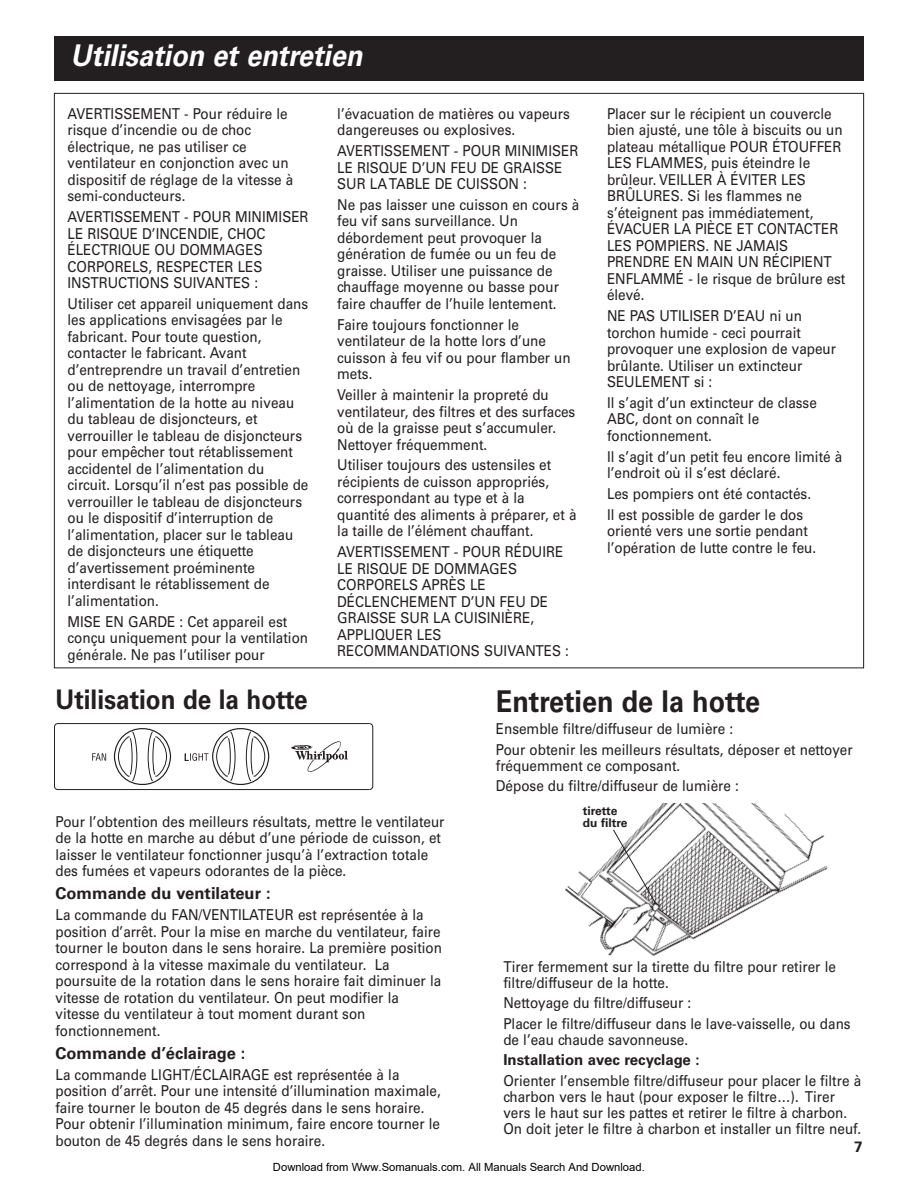
<style>
.page{position:relative;width:918px;height:1188px;background:#fff}
.page>*{position:absolute;margin:0;border:0;box-sizing:border-box;transform-origin:0 0}
.t1{font:italic 700 30px "Univers";color:#fff;scale:.9 1}
.t2{font:700 30px "Univers";color:#231f20;scale:.9 1}
.t3{font:700 27px "Univers";color:#231f20;scale:.9 1}
.t4{font:700 16.5px "Univers";color:#231f20}
.t5{font:15px/16.5px "Univers";color:#231f20;scale:.9 1}
.t6{font:700 15px "Univers";color:#231f20}
.t7{font:700 12px/12px "Univers";color:#231f20}
.t8{font:11.25px "Arial";color:#000}
</style>
<div class="page">
<div style="left:54px;top:36px;width:810px;height:45px;background:#231f20"></div>
<svg style="left:54px;top:723px;width:320px;height:68px"></svg>
<img style="left:565px;top:803px;width:263px;height:153px">
<svg style="left:612px;top:829px;width:45px;height:76px"></svg>
<h1 class="t1" style="left:70px;top:44px;width:332px">Utilisation et entretien</h1>
<p class="t5" style="left:68px;top:107px;width:252px">AVERTISSEMENT - Pour réduire le risque d’incendie ou de choc électrique, ne pas utiliser ce ventilateur en conjonction avec un dispositif de réglage de la vitesse à semi-conducteurs.</p>
<p class="t5" style="left:68px;top:210px;width:269px">AVERTISSEMENT - POUR MINIMISER<br>LE RISQUE D’INCENDIE, CHOC<br>ÉLECTRIQUE OU DOMMAGES<br>CORPORELS, RESPECTER LES<br>INSTRUCTIONS SUIVANTES :</p>
<p class="t5" style="left:68px;top:297px;width:269px">Utiliser cet appareil uniquement dans les applications envisagées par le fabricant. Pour toute question, contacter le fabricant. Avant d’entreprendre un travail d’entretien ou de nettoyage, interrompre l’alimentation de la hotte au niveau du tableau de disjoncteurs, et verrouiller le tableau de disjoncteurs pour empêcher tout rétablissement accidentel de l’alimentation du circuit. Lorsqu’il n’est pas possible de verrouiller le tableau de disjoncteurs ou le dispositif d’interruption de l’alimentation, placer sur le tableau de disjoncteurs une étiquette d’avertissement proéminente interdisant le rétablissement de l’alimentation.</p>
<p class="t5" style="left:68px;top:615px;width:269px">MISE EN GARDE : Cet appareil est conçu uniquement pour la ventilation générale. Ne pas l’utiliser pour</p>
<p class="t5" style="left:337px;top:107px;width:260px">l’évacuation de matières ou vapeurs dangereuses ou explosives.</p>
<p class="t5" style="left:337px;top:144px;width:269px">AVERTISSEMENT - POUR MINIMISER<br>LE RISQUE D’UN FEU DE GRAISSE<br>SUR LA TABLE DE CUISSON :</p>
<p class="t5" style="left:337px;top:198px;width:271px">Ne pas laisser une cuisson en cours à feu vif sans surveillance. Un débordement peut provoquer la génération de fumée ou un feu de graisse. Utiliser une puissance de chauffage moyenne ou basse pour faire chauffer de l’huile lentement.</p>
<p class="t5" style="left:337px;top:318px;width:261px">Faire toujours fonctionner le ventilateur de la hotte lors d’une cuisson à feu vif ou pour flamber un mets.</p>
<p class="t5" style="left:337px;top:388px;width:266px">Veiller à maintenir la propreté du ventilateur, des filtres et des surfaces où de la graisse peut s’accumuler.<br>Nettoyer fréquemment.</p>
<p class="t5" style="left:337px;top:458px;width:267px">Utiliser toujours des ustensiles et récipients de cuisson appropriés, correspondant au type et à la quantité des aliments à préparer, et à la taille de l’élément chauffant.</p>
<p class="t5" style="left:337px;top:545px;width:259px">AVERTISSEMENT - POUR RÉDUIRE<br>LE RISQUE DE DOMMAGES<br>CORPORELS APRÈS LE<br>DÉCLENCHEMENT D’UN FEU DE<br>GRAISSE SUR LA CUISINIÈRE,<br>APPLIQUER LES<br>RECOMMANDATIONS SUIVANTES :</p>
<p class="t5" style="left:607px;top:107px;width:266px">Placer sur le récipient un couvercle bien ajusté, une tôle à biscuits ou un plateau métallique POUR ÉTOUFFER<br>LES FLAMMES, puis éteindre le brûleur. VEILLER À ÉVITER LES<br>BRÛLURES. Si les flammes ne s’éteignent pas immédiatement,<br>ÉVACUER LA PIÈCE ET CONTACTER<br>LES POMPIERS. NE JAMAIS<br>PRENDRE EN MAIN UN RÉCIPIENT<br>ENFLAMMÉ - le risque de brûlure est élevé.</p>
<p class="t5" style="left:607px;top:309px;width:256px">NE PAS UTILISER D’EAU ni un torchon humide - ceci pourrait provoquer une explosion de vapeur brûlante. Utiliser un extincteur<br>SEULEMENT si :</p>
<p class="t5" style="left:607px;top:396px;width:235px">Il s’agit d’un extincteur de classe<br>ABC, dont on connaît le fonctionnement.</p>
<p class="t5" style="left:607px;top:450px;width:263px">Il s’agit d’un petit feu encore limité à l’endroit où il s’est déclaré.</p>
<p class="t5" style="left:607px;top:485px;width:228px;line-height:20.9px">Les pompiers ont été contactés.<br>Il est possible de garder le dos</p>
<p class="t5" style="left:607px;top:524px;width:234px">orienté vers une sortie pendant l’opération de lutte contre le feu.</p>
<h2 class="t3" style="left:56px;top:690px;width:282px">Utilisation de la hotte</h2>
<h1 class="t2" style="left:496px;top:690px;width:295px">Entretien de la hotte</h1>
<p class="t5" style="left:496px;top:720px;width:398px;line-height:20.4px">Ensemble filtre/diffuseur de lumière :<br>Pour obtenir les meilleurs résultats, déposer et nettoyer</p>
<p class="t5" style="left:496px;top:756px;width:271px;line-height:20.4px">fréquemment ce composant.<br>Dépose du filtre/diffuseur de lumière :</p>
<p class="t7" style="left:583px;top:806px;width:46px">tirette du filtre</p>
<p class="t5" style="left:56px;top:815px;width:434px">Pour l’obtention des meilleurs résultats, mettre le ventilateur de la hotte en marche au début d’une période de cuisson, et laisser le ventilateur fonctionner jusqu’à l’extraction totale des fumées et vapeurs odorantes de la pièce.</p>
<p class="t4" style="left:56px;top:888px;width:217px">Commande du ventilateur :</p>
<p class="t5" style="left:56px;top:908px;width:431px">La commande du FAN/VENTILATEUR est représentée à la position d’arrêt. Pour la mise en marche du ventilateur, faire tourner le bouton dans le sens horaire. La première position correspond à la vitesse maximale du ventilateur. La poursuite de la rotation dans le sens horaire fait diminuer la vitesse de rotation du ventilateur. On peut modifier la vitesse du ventilateur à tout moment durant son fonctionnement.</p>
<p class="t4" style="left:56px;top:1047px;width:192px">Commande d’éclairage :</p>
<p class="t5" style="left:56px;top:1067px;width:430px">La commande LIGHT/ÉCLAIRAGE est représentée à la position d’arrêt. Pour une intensité d’illumination maximale, faire tourner le bouton de 45 degrés dans le sens horaire.<br>Pour obtenir l’illumination minimum, faire encore tourner le bouton de 45 degrés dans le sens horaire.</p>
<p class="t5" style="left:503px;top:960px;width:371px;line-height:16px">Tirer fermement sur la tirette du filtre pour retirer le filtre/diffuseur de la hotte.</p>
<p class="t5" style="left:503px;top:994px;width:387px;line-height:20.4px">Nettoyage du filtre/diffuseur :<br>Placer le filtre/diffuseur dans le lave-vaisselle, ou dans</p>
<p class="t5" style="left:503px;top:1033px;width:207px">de l’eau chaude savonneuse.</p>
<p class="t6" style="left:503px;top:1054px;width:198px">Installation avec recyclage :</p>
<p class="t5" style="left:503px;top:1074px;width:399px;line-height:16px">Orienter l’ensemble filtre/diffuseur pour placer le filtre à charbon vers le haut (pour exposer le filtre…). Tirer vers le haut sur les pattes et retirer le filtre à charbon.<br>On doit jeter le filtre à charbon et installer un filtre neuf.</p>
<p class="t8" style="left:273px;top:1160px;width:373px">Download from Www.Somanuals.com. All Manuals Search And Download.</p>
<p class="t6" style="left:854px;top:1142px;width:10px">7</p>
</div>
